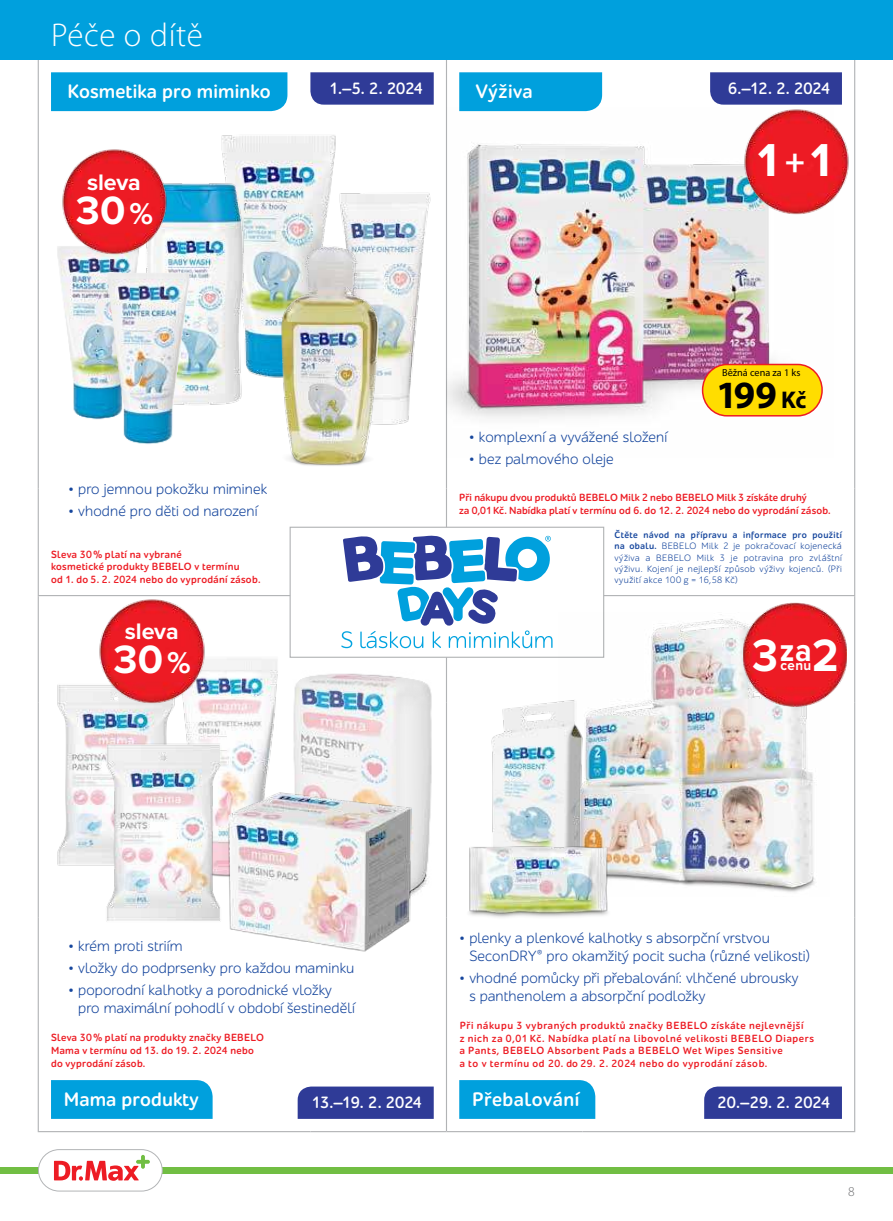
<style>
.page{position:relative;width:893px;height:1221px;background:#fff}
.page>*{position:absolute;margin:0;border:0;box-sizing:border-box;transform-origin:0 0}
.t1{font:700 47.85px "Proxima Nova A";color:#fff}
.t2{font:700 46.95px "Proxima Nova";color:#fff;scale:.94 1}
.t3{font:700 40.95px "Proxima Nova";color:#fff}
.t4{font:700 38.7px "Myriad Pro";color:#000}
.t5{font:300 33px "Myriad Pro";letter-spacing:.02em;color:#fff}
.t6{font:700 32.7px "Proxima Nova";color:#fff;scale:.94 1}
.t7{font:700 23.25px "Proxima Nova";letter-spacing:-.005em;color:#fff}
.t8{font:700 19.8px "ALS Schlangesans";letter-spacing:.01em;color:#fff}
.t9{font:700 19.8px "ALS Schlangesans";letter-spacing:.03em;color:#fff}
.t10{font:700 16.5px "ALS Schlangesans";letter-spacing:.005em;color:#fff}
.t11{font:15px/18px "ALS Schlangesans";letter-spacing:.01em;color:#16469d}
.t12{font:700 14.25px "Proxima Nova";color:#fff;scale:.94 1}
.t13{font:300 13.5px "Myriad Pro";color:#6d6e70}
.t14{font:700 10.5px/12.5px "ALS Schlangesans";letter-spacing:.06em;color:#ed1c24}
.t15{font:700 10.5px/12.6px "ALS Schlangesans";letter-spacing:.035em;color:#ed1c24}
.t16{font:700 10.5px/12.6px "ALS Schlangesans";letter-spacing:.015em;color:#ed1c24}
.t17{font:10.2px "Myriad Pro";color:#000}
.t18{font:9.3px/11.1px "ALS Schlangesans";letter-spacing:.045em;color:#16469d;text-align:justify}
.s1{font-size:31.2px}
.s2{font-size:39px}
.s3{font-size:24.15px}
.s4{font-weight:700}
</style>
<div class="page">
<div style="left:0;top:1166px;width:893px;height:7px;background:#71be43"></div>
<svg style="left:38px;top:1149px;width:125px;height:42px"></svg>
<hr style="left:38px;top:274px;width:1px;height:214px;background:#b1b3b5">
<hr style="left:854px;top:274px;width:1px;height:214px;background:#b1b3b5">
<hr style="left:38px;top:488px;width:1px;height:107px;background:#b1b3b5">
<hr style="left:854px;top:488px;width:1px;height:107px;background:#b1b3b5">
<hr style="left:38px;top:596px;width:1px;height:106px;background:#b1b3b5">
<hr style="left:583px;top:595px;width:272px;height:1px;background:#b1b3b5">
<hr style="left:854px;top:596px;width:1px;height:106px;background:#b1b3b5">
<hr style="left:38px;top:702px;width:1px;height:215px;background:#b1b3b5">
<hr style="left:854px;top:702px;width:1px;height:215px;background:#b1b3b5">
<hr style="left:38px;top:917px;width:1px;height:213px;background:#b1b3b5">
<hr style="left:854px;top:917px;width:1px;height:213px;background:#b1b3b5">
<hr style="left:38px;top:1130px;width:272px;height:2px;background:#b1b3b5">
<hr style="left:310px;top:1130px;width:136px;height:2px;background:#b1b3b5">
<hr style="left:446px;top:1130px;width:137px;height:2px;background:#b1b3b5">
<hr style="left:583px;top:1130px;width:272px;height:2px;background:#b1b3b5">
<hr style="left:38px;top:60px;width:1px;height:214px;background:#b1b3b5">
<hr style="left:854px;top:60px;width:1px;height:214px;background:#b1b3b5">
<hr style="left:38px;top:595px;width:272px;height:1px;background:#b1b3b5">
<hr style="left:446px;top:60px;width:1px;height:214px;background:#b1b3b5">
<hr style="left:446px;top:274px;width:1px;height:214px;background:#b1b3b5">
<hr style="left:446px;top:488px;width:1px;height:107px;background:#b1b3b5">
<hr style="left:446px;top:596px;width:1px;height:106px;background:#b1b3b5">
<hr style="left:446px;top:702px;width:1px;height:215px;background:#b1b3b5">
<hr style="left:446px;top:917px;width:1px;height:213px;background:#b1b3b5">
<div style="left:0;top:0;width:893px;height:60px;background:#00a0dd"></div>
<img style="left:221px;top:135px;width:115px;height:242px">
<img style="left:154px;top:177px;width:97px;height:228px">
<img style="left:57px;top:256px;width:94px;height:164px">
<img style="left:96px;top:262px;width:103px;height:182px">
<img style="left:331px;top:185px;width:100px;height:240px">
<img style="left:266px;top:236px;width:125px;height:230px">
<img style="left:447px;top:111px;width:376px;height:307px">
<svg style="left:310px;top:72px;width:124px;height:33px;background:#36419a"></svg>
<svg style="left:710px;top:72px;width:132px;height:33px;background:#35409a"></svg>
<div style="left:298px;top:1086px;width:136px;height:32px;background:#2f3b97"></div>
<div style="left:51px;top:1080px;width:162px;height:38px;background:#00a0dd"></div>
<div style="left:459px;top:1080px;width:136px;height:38px;background:#00a0dd"></div>
<div style="left:704px;top:1086px;width:138px;height:32px;background:#2f3b97"></div>
<div style="left:290px;top:526px;width:314px;height:131px;background:#fff;border:1px solid #b1b3b5"></div>
<div style="left:51px;top:72px;width:236px;height:39px;background:#00a0dd"></div>
<div style="left:459px;top:72px;width:143px;height:39px;background:#00a0dd"></div>
<svg style="left:341px;top:535px;width:212px;height:113px"></svg>
<svg style="left:291px;top:655px;width:155px;height:237px"></svg>
<img style="left:184px;top:644px;width:107px;height:142px">
<img style="left:57px;top:685px;width:127px;height:181px">
<img style="left:99px;top:735px;width:131px;height:186px">
<img style="left:222px;top:786px;width:195px;height:166px">
<img style="left:491px;top:702px;width:67px;height:138px">
<img style="left:558px;top:612px;width:257px;height:280px">
<img style="left:469px;top:840px;width:156px;height:78px">
<img style="left:57px;top:149px;width:116px;height:107px">
<img style="left:738px;top:107px;width:117px;height:109px">
<img style="left:743px;top:603px;width:103px;height:103px">
<img style="left:94px;top:596px;width:116px;height:109px">
<div style="left:702px;top:364px;width:120px;height:52px;background:#fd0;border-radius:25px"></div>
<div style="left:702px;top:364px;width:121px;height:52px;border:2px solid #ed1c24;border-radius:25px"></div>
<h3 class="t5" style="left:51px;top:22px;width:153px">Péče o dítě</h3>
<h3 class="t8" style="left:68px;top:84px;width:204px">Kosmetika pro miminko</h3>
<p class="t10" style="left:329px;top:82px;width:95px">1.—5. 2. 2024</p>
<h3 class="t8" style="left:476px;top:80px;width:59px">Výživa</h3>
<p class="t10" style="left:728px;top:82px;width:104px">6.—12. 2. 2024</p>
<h3 class="t7" style="left:87px;top:169px;width:55px">sleva</h3>
<h3 class="t3" style="left:76px;top:188px;width:79px">30 <span class="s1">%</span></h3>
<p class="t11" style="left:68px;top:480px;width:201px">• pro jemnou pokožku miminek</p>
<p class="t11" style="left:68px;top:502px;width:191px">• vhodné pro děti od narození</p>
<p class="t15" style="left:51px;top:548px;width:211px">Sleva 30 % platí na vybrané<br>kosmetické produkty BEBELO v termínu<br>od 1. do 5. 2. 2024 nebo do vyprodání zásob.</p>
<h3 class="t7" style="left:125px;top:619px;width:55px">sleva</h3>
<h3 class="t3" style="left:114px;top:637px;width:79px">30 <span class="s1">%</span></h3>
<h1 class="t1" style="left:758px;top:140px;width:74px">1 <span class="s2">+</span> 1</h1>
<p class="t17" style="left:722px;top:368px;width:80px">Běžná cena za 1 ks</p>
<p class="t11" style="left:469px;top:428px;width:200px">• komplexní a vyvážené složení</p>
<p class="t11" style="left:469px;top:450px;width:146px">• bez palmového oleje</p>
<h3 class="t4" style="left:716px;top:375px;width:92px">199 <span class="s3">Kč</span></h3>
<p class="t16" style="left:459px;top:491px;width:373px">Při nákupu dvou produktů BEBELO Milk 2 nebo BEBELO Milk 3 získáte druhý<br>za 0,01 Kč. Nabídka platí v termínu od 6. do 12. 2. 2024 nebo do vyprodání zásob.</p>
<p class="t18" style="left:614px;top:529px;width:229px"><span class="s4">Čtěte návod na přípravu a informace pro použití na obalu.</span> BEBELO Milk 2 je pokračovací kojenecká výživa a BEBELO Milk 3 je potravina pro zvláštní výživu. Kojení je nejlepší způsob výživy kojenců. (Při využití akce 100 g = 16,58 Kč)</p>
<h2 class="t2" style="left:752px;top:630px;width:93px">3 2</h2>
<h3 class="t6" style="left:780px;top:632px;width:36px">za</h3>
<p class="t12" style="left:780px;top:657px;width:34px">cenu</p>
<p class="t11" style="left:68px;top:936px;width:116px">• krém proti striím</p>
<p class="t11" style="left:68px;top:958px;width:288px">• vložky do podprsenky pro každou maminku</p>
<p class="t11" style="left:78px;top:981px;width:278px;text-indent:-10px">• poporodní kalhotky a porodnické vložky pro maximální pohodlí v období šestinedělí</p>
<p class="t15" style="left:51px;top:1031px;width:214px">Sleva 30 % platí na produkty značky BEBELO<br>Mama v termínu od 13. do 19. 2. 2024 nebo do vyprodání zásob.</p>
<p class="t11" style="left:469px;top:929px;width:342px;text-indent:-10px">• plenky a plenkové kalhotky s absorpční vrstvou<br>SeconDRY<sup>®</sup> pro okamžitý pocit sucha (různé velikosti)</p>
<p class="t11" style="left:469px;top:969px;width:330px;text-indent:-10px">• vhodné pomůcky při přebalování: vlhčené ubrousky s panthenolem a absorpční podložky</p>
<p class="t14" style="left:460px;top:1019px;width:356px">Při nákupu 3 vybraných produktů značky BEBELO získáte nejlevnější<br>z nich za 0,01 Kč. Nabídka platí na libovolné velikosti BEBELO Diapers a Pants, BEBELO Absorbent Pads a BEBELO Wet Wipes Sensitive<br>a to v termínu od 20. do 29. 2. 2024 nebo do vyprodání zásob.</p>
<h3 class="t8" style="left:64px;top:1087px;width:136px">Mama produkty</h3>
<p class="t10" style="left:312px;top:1092px;width:112px">13.—19. 2. 2024</p>
<h3 class="t9" style="left:472px;top:1087px;width:109px">Přebalování</h3>
<p class="t10" style="left:718px;top:1096px;width:114px">20.—29. 2. 2024</p>
<p class="t13" style="left:848px;top:1185px;width:8px">8</p>
</div>
